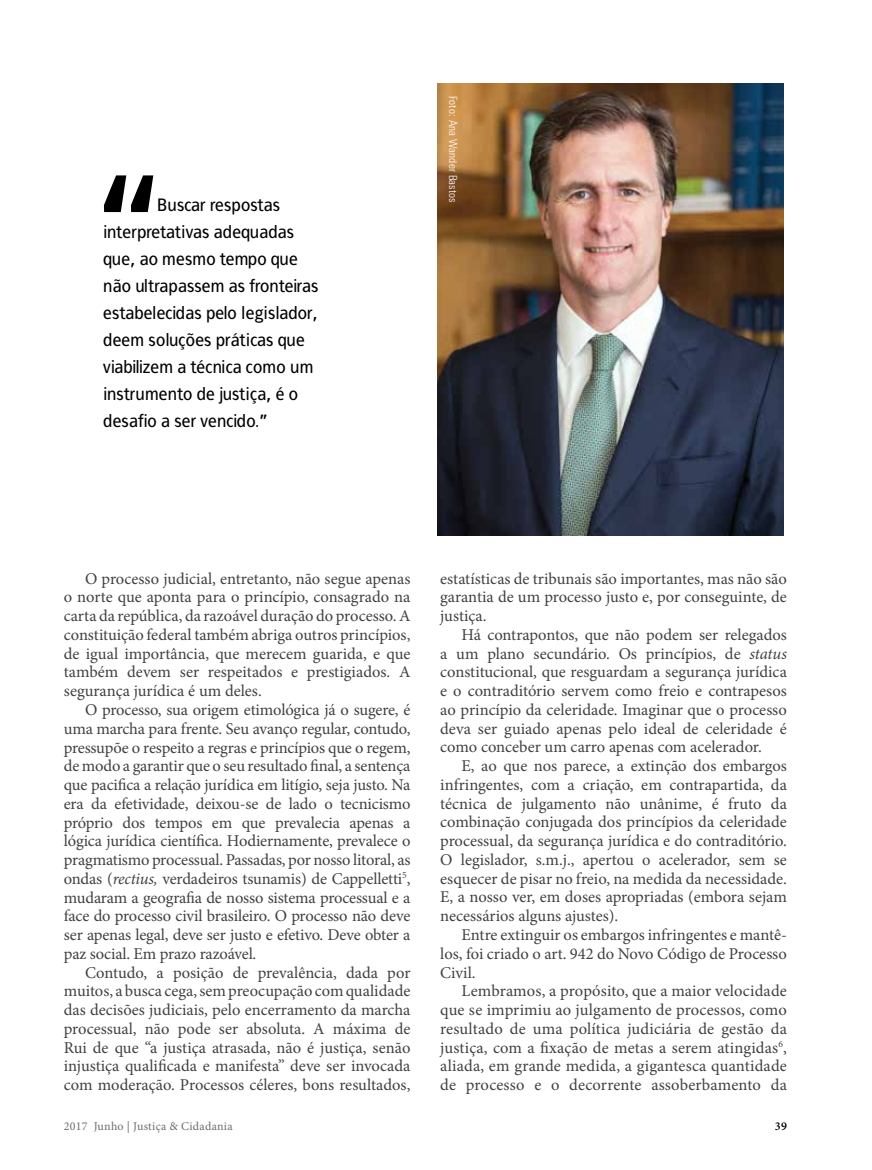
<style>
.page{position:relative;width:872px;height:1170px;background:#fff}
.page>*{position:absolute;margin:0;border:0;box-sizing:border-box;transform-origin:0 0}
.t1{font:18px/27px "Francophil Sans";letter-spacing:.01em;color:#000}
.t2{font:16.5px/18.8px "Minion Pro";color:#414042;text-align:justify}
.t3{font:12px "Minion Pro";letter-spacing:.02em;color:#6d6e71}
.t4{font:600 12px "Minion Pro";color:#000}
.t5{font:300 condensed 11.25px "Zurich BT";letter-spacing:.015em;color:#fff}
.s1{font-style:italic}
</style>
<div class="page">
<img style="left:437px;top:84px;width:346px;height:451px">
<svg style="left:104px;top:175px;width:49px;height:37px"></svg>
<p class="t1" style="left:103px;top:191px;width:216px;text-indent:54px">Buscar respostas interpretativas adequadas que, ao mesmo tempo que não ultrapassem as fronteiras estabelecidas pelo legislador, deem soluções práticas que viabilizem a técnica como um instrumento de justiça, é o desafio a ser vencido.”</p>
<p class="t5" style="left:460px;top:96px;width:109px;rotate:90deg">Foto: Ana Wander Bastos</p>
<p class="t2" style="left:64px;top:569px;width:348px;text-indent:21px">O processo judicial, entretanto, não segue apenas o norte que aponta para o princípio, consagrado na carta da república, da razoável duração do processo. A constituição federal também abriga outros princípios, de igual importância, que merecem guarida, e que também devem ser respeitados e prestigiados. A segurança jurídica é um deles.</p>
<p class="t2" style="left:64px;top:700px;width:348px;text-indent:21px">O processo, sua origem etimológica já o sugere, é uma marcha para frente. Seu avanço regular, contudo, pressupõe o respeito a regras e princípios que o regem, de modo a garantir que o seu resultado final, a sentença que pacifica a relação jurídica em litígio, seja justo. Na era da efetividade, deixou-se de lado o tecnicismo próprio dos tempos em que prevalecia apenas a lógica jurídica científica. Hodiernamente, prevalece o pragmatismo processual. Passadas, por nosso litoral, as ondas (<span class="s1">rectius,</span> verdadeiros tsunamis) de Cappelletti<sup>5</sup>, mudaram a geografia de nosso sistema processual e a face do processo civil brasileiro. O processo não deve ser apenas legal, deve ser justo e efetivo. Deve obter a paz social. Em prazo razoável.</p>
<p class="t2" style="left:64px;top:963px;width:348px;text-indent:21px">Contudo, a posição de prevalência, dada por muitos, a busca cega, sem preocupação com qualidade das decisões judiciais, pelo encerramento da marcha processual, não pode ser absoluta. A máxima de Rui de que “a justiça atrasada, não é justiça, senão injustiça qualificada e manifesta” deve ser invocada com moderação. Processos céleres, bons resultados,</p>
<p class="t2" style="left:440px;top:569px;width:348px">estatísticas de tribunais são importantes, mas não são garantia de um processo justo e, por conseguinte, de justiça.</p>
<p class="t2" style="left:440px;top:625px;width:348px;text-indent:21px">Há contrapontos, que não podem ser relegados a um plano secundário. Os princípios, de <span class="s1">status </span>constitucional, que resguardam a segurança jurídica e o contraditório servem como freio e contrapesos ao princípio da celeridade. Imaginar que o processo deva ser guiado apenas pelo ideal de celeridade é como conceber um carro apenas com acelerador.</p>
<p class="t2" style="left:440px;top:756px;width:348px;text-indent:21px">E, ao que nos parece, a extinção dos embargos infringentes, com a criação, em contrapartida, da técnica de julgamento não unânime, é fruto da combinação conjugada dos princípios da celeridade processual, da segurança jurídica e do contraditório.<br>O legislador, s.m.j., apertou o acelerador, sem se esquecer de pisar no freio, na medida da necessidade.<br>E, a nosso ver, em doses apropriadas (embora sejam necessários alguns ajustes).</p>
<p class="t2" style="left:440px;top:925px;width:348px;text-indent:21px">Entre extinguir os embargos infringentes e mantê&shy;los, foi criado o art. 942 do Novo Código de Processo Civil.</p>
<p class="t2" style="left:440px;top:981px;width:348px;text-indent:21px">Lembramos, a propósito, que a maior velocidade que se imprimiu ao julgamento de processos, como resultado de uma política judiciária de gestão da justiça, com a fixação de metas a serem atingidas<sup>6</sup>, aliada, em grande medida, a gigantesca quantidade de processo e o decorrente assoberbamento da</p>
<p class="t3" style="left:64px;top:1117px;width:170px">2017 Junho | Justiça &amp; Cidadania</p>
<p class="t4" style="left:775px;top:1117px;width:14px">39</p>
</div>
